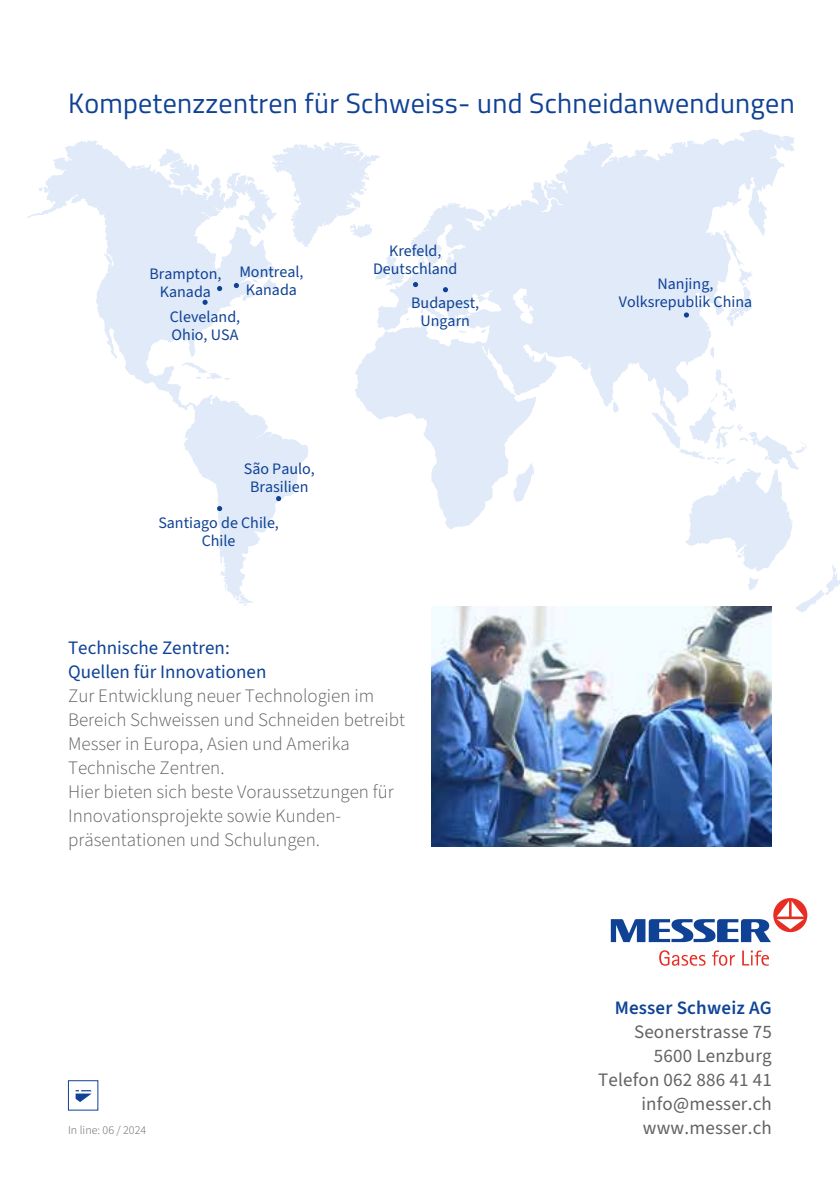
<style>
.page{position:relative;width:840px;height:1191px;background:#fff}
.page>*{position:absolute;margin:0;border:0;box-sizing:border-box;transform-origin:0 0}
.t1{font:28px "Titillium Web";letter-spacing:.01em;color:#0f4295}
.t2{font:300 19px/24px "Source Sans 3";color:#636362}
.t3{font:19px/24px "Source Sans 3";letter-spacing:.01em;color:#636362;text-align:right}
.t4{font:19px/24px "Source Sans 3";color:#0f4295}
.t5{font:600 19px "Source Sans 3";letter-spacing:.01em;color:#0f4496}
.t6{font:16px/18px "Source Sans 3";color:#0f4295;text-align:center}
.t7{font:300 12px "Source Sans 3";color:#636362}
</style>
<div class="page">
<svg style="left:355px;top:130px;width:439px;height:399px;fill:#e0eaf8"></svg>
<svg style="left:27px;top:140px;width:281px;height:459px"></svg>
<svg style="left:220px;top:558px;width:6px;height:11px"></svg>
<svg style="left:235px;top:594px;width:18px;height:12px"></svg>
<svg style="left:39px;top:187px;width:4px;height:4px"></svg>
<svg style="left:723px;top:230px;width:29px;height:96px"></svg>
<svg style="left:440px;top:252px;width:11px;height:8px"></svg>
<svg style="left:417px;top:256px;width:14px;height:14px"></svg>
<svg style="left:458px;top:330px;width:8px;height:3px"></svg>
<svg style="left:481px;top:329px;width:5px;height:4px"></svg>
<svg style="left:513px;top:463px;width:21px;height:39px"></svg>
<svg style="left:612px;top:401px;width:6px;height:11px"></svg>
<svg style="left:709px;top:347px;width:5px;height:11px"></svg>
<svg style="left:651px;top:369px;width:188px;height:243px"></svg>
<svg style="left:181px;top:362px;width:49px;height:18px"></svg>
<svg style="left:375px;top:254px;width:28px;height:32px"></svg>
<svg style="left:226px;top:142px;width:154px;height:105px"></svg>
<svg style="left:420px;top:309px;width:4px;height:12px"></svg>
<svg style="left:430px;top:322px;width:7px;height:6px"></svg>
<svg style="left:412px;top:282px;width:6px;height:5px"></svg>
<svg style="left:442px;top:287px;width:6px;height:5px"></svg>
<svg style="left:217px;top:506px;width:5px;height:5px"></svg>
<svg style="left:276px;top:496px;width:5px;height:5px"></svg>
<svg style="left:217px;top:286px;width:5px;height:5px"></svg>
<svg style="left:683px;top:312px;width:5px;height:5px"></svg>
<svg style="left:202px;top:300px;width:5px;height:5px"></svg>
<svg style="left:234px;top:283px;width:5px;height:5px"></svg>
<svg style="left:659px;top:950px;width:109px;height:15px"></svg>
<svg style="left:610px;top:919px;width:160px;height:23px"></svg>
<svg style="left:772px;top:898px;width:34px;height:34px"></svg>
<svg style="left:776px;top:901px;width:27px;height:28px"></svg>
<div style="left:68px;top:1080px;width:30px;height:30px;background:#fff;border:1px solid #0f4295"></div>
<svg style="left:76px;top:1090px;width:16px;height:12px"></svg>
<img style="left:431px;top:606px;width:340px;height:240px">
<h1 class="t1" style="left:68px;top:82px;width:727px">Kompetenzzentren für Schweiss- und Schneidanwendungen</h1>
<p class="t6" style="left:149px;top:265px;width:73px">Brampton,<br>Kanada</p>
<p class="t6" style="left:239px;top:263px;width:66px">Montreal,<br>Kanada</p>
<p class="t6" style="left:170px;top:308px;width:72px;text-align:left">Cleveland,<br>Ohio, USA</p>
<p class="t6" style="left:244px;top:459px;width:73px">São Paulo,<br>Brasilien</p>
<p class="t6" style="left:158px;top:513px;width:122px">Santiago de Chile,<br>Chile</p>
<p class="t6" style="left:373px;top:242px;width:86px">Krefeld,<br>Deutschland</p>
<p class="t6" style="left:411px;top:294px;width:69px">Budapest,<br>Ungarn</p>
<p class="t4" style="left:68px;top:636px;width:200px">Technische Zentren:<br>Quellen für Innovationen</p>
<p class="t2" style="left:68px;top:684px;width:338px">Zur Entwicklung neuer Technologien im Bereich Schweissen und Schneiden betreibt Messer in Europa, Asien und Amerika Technische Zentren.<br>Hier bieten sich beste Voraussetzungen für Innovationsprojekte sowie Kunden&shy;präsentationen und Schulungen.</p>
<p class="t6" style="left:618px;top:275px;width:135px">Nanjing,<br>Volksrepublik China</p>
<p class="t5" style="left:614px;top:995px;width:159px">Messer Schweiz AG</p>
<p class="t3" style="left:597px;top:1019px;width:175px">Seonerstrasse 75<br>5600 Lenzburg<br>Telefon 062 886 41 41 info@messer.ch</p>
<p class="t7" style="left:68px;top:1122px;width:80px">In line: 06 / 2024</p>
<p class="t3" style="left:642px;top:1115px;width:130px">www.messer.ch</p>
</div>
